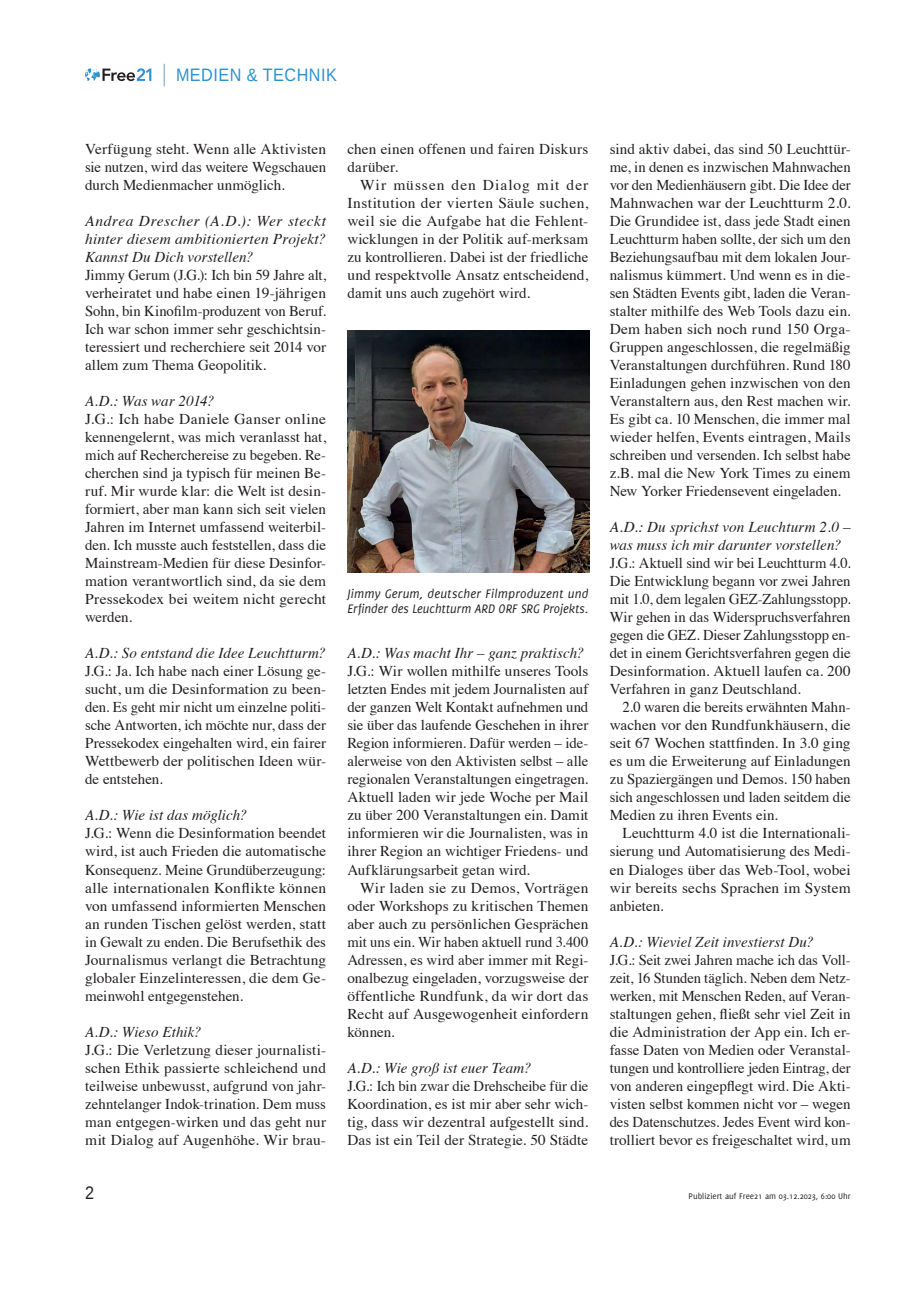
<style>
.page{position:relative;width:906px;height:1289px;background:#fff}
.page>*{position:absolute;margin:0;border:0;box-sizing:border-box;transform-origin:0 0}
.t1{font:18px "Liberation Sans";letter-spacing:.03em;color:#2a92d0;scale:.9 1}
.t2{font:18px "Liberation Sans";color:#231f20;scale:.9 1}
.t3{font:15px/18px "Times";color:#231f20;text-align:justify}
.t4{font:italic 15px/18px "Times";letter-spacing:.005em;color:#231f20;text-align:justify}
.t5{font:italic 13.5px/15px "Delicious";letter-spacing:.005em;color:#231f20}
.t6{font:9px "Delicious";color:#231f20}
</style>
<div class="page">
<svg style="left:85px;top:68px;width:66px;height:13px"></svg>
<hr style="left:163px;top:64px;width:2px;height:22px;background:#9abfe5">
<img style="left:347px;top:330px;width:243px;height:242px">
<p class="t1" style="left:176px;top:63px;width:180px">MEDIEN &amp; TECHNIK</p>
<p class="t3" style="left:85px;top:139px;width:242px">Verfügung steht. Wenn alle Aktivisten sie nutzen, wird das weitere Wegschauen durch Medienmacher unmöglich.</p>
<p class="t4" style="left:85px;top:211px;width:242px">Andrea Drescher (A.D.): Wer steckt hinter diesem ambitionierten Projekt?<br>Kannst Du Dich vorstellen?</p>
<p class="t3" style="left:85px;top:265px;width:242px">Jimmy Gerum (J.G.): Ich bin 59 Jahre alt, verheiratet und habe einen 19-jährigen Sohn, bin Kinofilm-produzent von Beruf.<br>Ich war schon immer sehr geschichtsin&shy;teressiert und recherchiere seit 2014 vor allem zum Thema Geopolitik.</p>
<p class="t4" style="left:85px;top:391px;width:131px">A.D.: Was war 2014?</p>
<p class="t3" style="left:85px;top:409px;width:242px">J.G.: Ich habe Daniele Ganser online kennengelernt, was mich veranlasst hat, mich auf Recherchereise zu begeben. Re&shy;cherchen sind ja typisch für meinen Be&shy;ruf. Mir wurde klar: die Welt ist desin&shy;formiert, aber man kann sich seit vielen Jahren im Internet umfassend weiterbil&shy;den. Ich musste auch feststellen, dass die Mainstream-Medien für diese Desinfor&shy;mation verantwortlich sind, da sie dem Pressekodex bei weitem nicht gerecht werden.</p>
<p class="t4" style="left:85px;top:643px;width:242px">A.D.: So entstand die Idee Leuchtturm?</p>
<p class="t3" style="left:85px;top:661px;width:242px">J.G.: Ja. Ich habe nach einer Lösung ge&shy;sucht, um die Desinformation zu been&shy;den. Es geht mir nicht um einzelne politi&shy;sche Antworten, ich möchte nur, dass der Pressekodex eingehalten wird, ein fairer Wettbewerb der politischen Ideen wür&shy;de entstehen.</p>
<p class="t4" style="left:85px;top:805px;width:164px">A.D.: Wie ist das möglich?</p>
<p class="t3" style="left:85px;top:823px;width:242px">J.G.: Wenn die Desinformation beendet wird, ist auch Frieden die automatische Konsequenz. Meine Grundüberzeugung: alle internationalen Konflikte können von umfassend informierten Menschen an runden Tischen gelöst werden, statt in Gewalt zu enden. Die Berufsethik des Journalismus verlangt die Betrachtung globaler Einzelinteressen, die dem Ge&shy;meinwohl entgegenstehen.</p>
<p class="t4" style="left:85px;top:1021px;width:118px">A.D.: Wieso Ethik?</p>
<p class="t3" style="left:85px;top:1039px;width:242px">J.G.: Die Verletzung dieser journalisti&shy;schen Ethik passierte schleichend und teilweise unbewusst, aufgrund von jahr&shy;zehntelanger Indok-trination. Dem muss man entgegen-wirken und das geht nur mit Dialog auf Augenhöhe. Wir brau-</p>
<p class="t3" style="left:347px;top:139px;width:242px">chen einen offenen und fairen Diskurs darüber.</p>
<p class="t3" style="left:347px;top:175px;width:242px;text-indent:13px">Wir müssen den Dialog mit der Institution der vierten Säule suchen, weil sie die Aufgabe hat die Fehlent&shy;wicklungen in der Politik auf-merksam zu kontrollieren. Dabei ist der friedliche und respektvolle Ansatz entscheidend, damit uns auch zugehört wird.</p>
<p class="t5" style="left:347px;top:585px;width:242px">Jimmy Gerum, deutscher Filmproduzent und<br>Erfinder des Leuchtturm ARD ORF SRG Projekts.</p>
<p class="t4" style="left:347px;top:643px;width:238px">A.D.: Was macht Ihr – ganz praktisch?</p>
<p class="t3" style="left:347px;top:661px;width:242px">J.G.: Wir wollen mithilfe unseres Tools letzten Endes mit jedem Journalisten auf der ganzen Welt Kontakt aufnehmen und sie über das laufende Geschehen in ihrer Region informieren. Dafür werden – ide&shy;alerweise von den Aktivisten selbst – alle regionalen Veranstaltungen eingetragen.<br>Aktuell laden wir jede Woche per Mail zu über 200 Veranstaltungen ein. Damit informieren wir die Journalisten, was in ihrer Region an wichtiger Friedens- und Aufklärungsarbeit getan wird.</p>
<p class="t3" style="left:347px;top:877px;width:242px;text-indent:13px">Wir laden sie zu Demos, Vorträgen oder Workshops zu kritischen Themen aber auch zu persönlichen Gesprächen mit uns ein. Wir haben aktuell rund 3.400<br>Adressen, es wird aber immer mit Regi&shy;onalbezug eingeladen, vorzugsweise der öffentliche Rundfunk, da wir dort das Recht auf Ausgewogenheit einfordern können.</p>
<p class="t4" style="left:347px;top:1057px;width:186px">A.D.: Wie groß ist euer Team?</p>
<p class="t3" style="left:347px;top:1075px;width:242px">J.G.: Ich bin zwar die Drehscheibe für die Koordination, es ist mir aber sehr wich&shy;tig, dass wir dezentral aufgestellt sind.<br>Das ist ein Teil der Strategie. 50 Städte</p>
<p class="t3" style="left:609px;top:139px;width:242px">sind aktiv dabei, das sind 50 Leuchttür&shy;me, in denen es inzwischen Mahnwachen vor den Medienhäusern gibt. Die Idee der Mahnwachen war der Leuchtturm 2.0.<br>Die Grundidee ist, dass jede Stadt einen Leuchtturm haben sollte, der sich um den Beziehungsaufbau mit dem lokalen Jour&shy;nalismus kümmert. Und wenn es in die&shy;sen Städten Events gibt, laden die Veran&shy;stalter mithilfe des Web Tools dazu ein.<br>Dem haben sich noch rund 150 Orga-Gruppen angeschlossen, die regelmäßig Veranstaltungen durchführen. Rund 180<br>Einladungen gehen inzwischen von den Veranstaltern aus, den Rest machen wir.<br>Es gibt ca. 10 Menschen, die immer mal wieder helfen, Events eintragen, Mails schreiben und versenden. Ich selbst habe z.B. mal die New York Times zu einem New Yorker Friedensevent eingeladen.</p>
<p class="t4" style="left:609px;top:517px;width:242px">A.D.: Du sprichst von Leuchturm 2.0 – was muss ich mir darunter vorstellen?</p>
<p class="t3" style="left:609px;top:553px;width:242px">J.G.: Aktuell sind wir bei Leuchtturm 4.0.<br>Die Entwicklung begann vor zwei Jahren mit 1.0, dem legalen GEZ-Zahlungsstopp.<br>Wir gehen in das Widerspruchsverfahren gegen die GEZ. Dieser Zahlungsstopp en&shy;det in einem Gerichtsverfahren gegen die Desinformation. Aktuell laufen ca. 200<br>Verfahren in ganz Deutschland.</p>
<p class="t3" style="left:609px;top:697px;width:242px;text-indent:13px">2.0 waren die bereits erwähnten Mahn&shy;wachen vor den Rundfunkhäusern, die seit 67 Wochen stattfinden. In 3.0 ging es um die Erweiterung auf Einladungen zu Spaziergängen und Demos. 150 haben sich angeschlossen und laden seitdem die Medien zu ihren Events ein.</p>
<p class="t3" style="left:609px;top:823px;width:242px;text-indent:13px">Leuchtturm 4.0 ist die Internationali&shy;sierung und Automatisierung des Medi&shy;en Dialoges über das Web-Tool, wobei wir bereits sechs Sprachen im System anbieten.</p>
<p class="t4" style="left:609px;top:931px;width:206px">A.D.: Wieviel Zeit investierst Du?</p>
<p class="t3" style="left:609px;top:949px;width:242px">J.G.: Seit zwei Jahren mache ich das Voll&shy;zeit, 16 Stunden täglich. Neben dem Netz&shy;werken, mit Menschen Reden, auf Veran&shy;staltungen gehen, fließt sehr viel Zeit in die Administration der App ein. Ich er&shy;fasse Daten von Medien oder Veranstal&shy;tungen und kontrolliere jeden Eintrag, der von anderen eingepflegt wird. Die Akti&shy;visten selbst kommen nicht vor – wegen des Datenschutzes. Jedes Event wird kon&shy;trolliert bevor es freigeschaltet wird, um</p>
<p class="t2" style="left:85px;top:1180px;width:12px">2</p>
<p class="t6" style="left:688px;top:1190px;width:163px">Publiziert auf Free21 am 03.12.2023, 6:00 Uhr</p>
</div>
